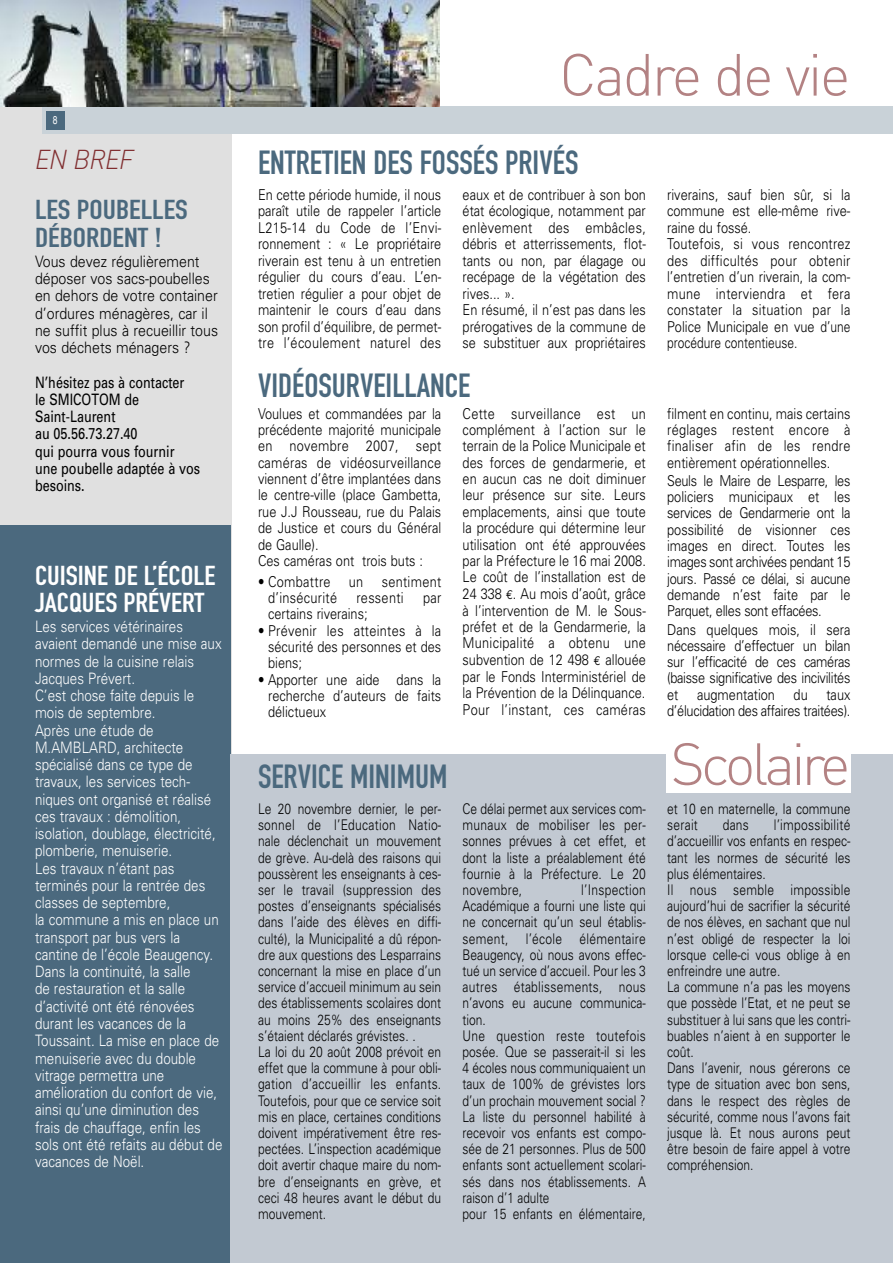
<style>
.page{position:relative;width:893px;height:1263px;background:#fff}
.page>*{position:absolute;margin:0;border:0;box-sizing:border-box;transform-origin:0 0}
.t1{font:300 58.5px "DIN";letter-spacing:-.04em;color:#b38283}
.t2{font:300 58.5px "DIN";letter-spacing:-.065em;color:#b38283}
.t3{font:33px "DIN Engschrift";color:#4b697e}
.t4{font:27px/27.8px "DIN Engschrift";color:#fff;scale:1.1 1}
.t5{font:27px/27.8px "DIN Engschrift";color:#4b697e;scale:1.15 1}
.t6{font:italic 300 27px "DIN";letter-spacing:-.015em;color:#802e30;scale:.95 1}
.t7{font:300 15.75px/17.2px "Univers";color:#fff;scale:.85 1}
.t8{font:300 15.75px/17.2px "Univers";color:#000;scale:.9 1}
.t9{font:15.75px/17.2px "Univers";color:#000;scale:.8 1}
.t10{font:300 15px/16.5px "Univers";color:#000;text-align:justify;scale:.85 1}
.t11{font:300 15px/16.4px "Univers";letter-spacing:.02em;color:#000;scale:.85 1}
.t12{font:300 14.7px/16.2px "Univers";color:#000;scale:.82 1}
.t13{font:11.4px "Helvetica";color:#fff;scale:.75 1}
.s1{font-family:"Euro Mono";font-weight:400;font-size:12.75px}
</style>
<div class="page">
<div style="left:0;top:99px;width:231px;height:1164px;background:#e0e0e0"></div>
<div style="left:0;top:525px;width:231px;height:738px;background:#4b697e"></div>
<div style="left:231px;top:754px;width:662px;height:509px;background:#c2c9d2"></div>
<div style="left:43px;top:106px;width:850px;height:28px;background:#c9d2d8"></div>
<div style="left:46px;top:111px;width:19px;height:18px;background:#4b697e"></div>
<img style="left:0;top:0;width:440px;height:106px">
<div style="left:666px;top:734px;width:184px;height:58px;background:#fff"></div>
<p class="t13" style="left:53px;top:116px;width:8px">8</p>
<h3 class="t6" style="left:35px;top:143px;width:105px">EN BREF</h3>
<h3 class="t5" style="left:35px;top:199px;width:134px">LES POUBELLES<br>DÉBORDENT !</h3>
<p class="t8" style="left:35px;top:254px;width:205px">Vous devez régulièrement déposer vos sacs-poubelles en dehors de votre container d’ordures ménagères, car il ne suffit plus à recueillir tous vos déchets ménagers ?</p>
<p class="t9" style="left:35px;top:375px;width:208px">N’hésitez pas à contacter<br>le SMICOTOM de<br>Saint-Laurent<br>au 05.56.73.27.40<br>qui pourra vous fournir une poubelle adaptée à vos besoins.</p>
<h3 class="t4" style="left:35px;top:564px;width:165px">CUISINE DE L’ÉCOLE<br>JACQUES PRÉVERT</h3>
<p class="t7" style="left:35px;top:619px;width:222px">Les services vétérinaires avaient demandé une mise aux normes de la cuisine relais<br>Jacques Prévert.<br>C’est chose faite depuis le mois de septembre.<br>Après une étude de<br>M.AMBLARD, architecte spécialisé dans ce type de travaux, les services tech&shy;niques ont organisé et réalisé ces travaux : démolition, isolation, doublage, électricité, plomberie, menuiserie.<br>Les travaux n’étant pas terminés pour la rentrée des classes de septembre,<br>la commune a mis en place un transport par bus vers la cantine de l’école Beaugency.<br>Dans la continuité, la salle<br>de restauration et la salle d’activité ont été rénovées durant les vacances de la<br>Toussaint. La mise en place de menuiserie avec du double vitrage permettra une amélioration du confort de vie, ainsi qu’une diminution des frais de chauffage, enfin les sols ont été refaits au début de vacances de Noël.</p>
<h1 class="t1" style="left:559px;top:40px;width:293px">Cadre de vie</h1>
<h2 class="t3" style="left:258px;top:150px;width:322px">ENTRETIEN DES FOSSÉS PRIVÉS</h2>
<p class="t10" style="left:258px;top:188px;width:217px">En cette période humide, il nous paraît utile de rappeler l’article L215-14 du Code de l’Envi&shy;ronnement : « Le propriétaire riverain est tenu à un entretien régulier du cours d’eau. L’en&shy;tretien régulier a pour objet de maintenir le cours d’eau dans son profil d’équilibre, de permet&shy;tre l’écoulement naturel des</p>
<p class="t10" style="left:463px;top:188px;width:217px;text-align:left">eaux et de contribuer à son bon état écologique, notamment par enlèvement des embâcles, débris et atterrissements, flot&shy;tants ou non, par élagage ou recépage de la végétation des rives... ».<br>En résumé, il n’est pas dans les prérogatives de la commune de se substituer aux propriétaires</p>
<p class="t10" style="left:667px;top:188px;width:217px;text-align:left">riverains, sauf bien sûr, si la commune est elle-même rive&shy;raine du fossé.<br>Toutefois, si vous rencontrez des difficultés pour obtenir l’entretien d’un riverain, la com&shy;mune interviendra et fera constater la situation par la<br>Police Municipale en vue d’une procédure contentieuse.</p>
<h2 class="t3" style="left:258px;top:373px;width:214px">VIDÉOSURVEILLANCE</h2>
<p class="t10" style="left:258px;top:407px;width:217px;text-align:left">Voulues et commandées par la précédente majorité municipale en novembre 2007, sept caméras de vidéosurveillance viennent d’être implantées dans le centre-ville (place Gambetta, rue J.J Rousseau, rue du Palais de Justice et cours du Général de Gaulle).<br>Ces caméras ont trois buts :</p>
<p class="t11" style="left:268px;top:574px;width:205px;text-indent:-10px">• Combattre un sentiment d’insécurité</p>
<p class="t11" style="left:356px;top:591px;width:57px">ressenti</p>
<p class="t10" style="left:423px;top:591px;width:23px">par</p>
<p class="t10" style="left:268px;top:607px;width:119px">certains riverains;</p>
<p class="t10" style="left:268px;top:623px;width:205px;text-indent:-10px">• Prévenir les atteintes à la sécurité des personnes et des biens;</p>
<p class="t10" style="left:268px;top:672px;width:205px;text-indent:-10px">• Apporter une aide dans la recherche d’auteurs de faits délictueux</p>
<h2 class="t3" style="left:258px;top:764px;width:191px">SERVICE MINIMUM</h2>
<p class="t10" style="left:463px;top:406px;width:217px">Cette surveillance est un complément à l’action sur le terrain de la Police Municipale et des forces de gendarmerie, et en aucun cas ne doit diminuer leur présence sur site. Leurs emplacements, ainsi que toute la procédure qui détermine leur utilisation ont été approuvées par la Préfecture le 16 mai 2008.<br>Le coût de l’installation est de 24 338 <span class="s1">€</span>. Au mois d’août, grâce à l’intervention de M. le Sous&shy;préfet et de la Gendarmerie, la Municipalité a obtenu une subvention de 12 498 <span class="s1">€</span> allouée par le Fonds Interministériel de la Prévention de la Délinquance.<br>Pour l’instant, ces caméras</p>
<p class="t10" style="left:667px;top:407px;width:217px">filment en continu, mais certains réglages restent encore à finaliser afin de les rendre entièrement opérationnelles.</p>
<p class="t10" style="left:667px;top:474px;width:217px">Seuls le Maire de Lesparre, les policiers municipaux et les services de Gendarmerie ont la possibilité de visionner ces images en direct. Toutes les images sont archivées pendant 15 jours. Passé ce délai, si aucune demande n’est faite par le Parquet, elles sont effacées.</p>
<p class="t10" style="left:667px;top:622px;width:217px">Dans quelques mois, il sera nécessaire d’effectuer un bilan sur l’efficacité de ces caméras (baisse significative des incivilités et augmentation du taux d’élucidation des affaires traitées).</p>
<h1 class="t2" style="left:670px;top:729px;width:182px">Scolaire</h1>
<p class="t12" style="left:258px;top:802px;width:225px">Le 20 novembre dernier, le per&shy;sonnel de l’Education Natio&shy;nale déclenchait un mouvement de grève. Au-delà des raisons qui poussèrent les enseignants à ces&shy;ser le travail (suppression des postes d’enseignants spécialisés dans l’aide des élèves en diffi&shy;culté), la Municipalité a dû répon&shy;dre aux questions des Lesparrains concernant la mise en place d’un service d’accueil minimum au sein des établissements scolaires dont au moins 25% des enseignants s’étaient déclarés grévistes. .<br>La loi du 20 août 2008 prévoit en effet que la commune à pour obli&shy;gation d’accueillir les enfants.<br>Toutefois, pour que ce service soit mis en place, certaines conditions doivent impérativement être res&shy;pectées. L’inspection académique doit avertir chaque maire du nom&shy;bre d’enseignants en grève, et ceci 48 heures avant le début du mouvement.</p>
<p class="t12" style="left:463px;top:802px;width:225px;text-align:justify">Ce délai permet aux services com&shy;munaux de mobiliser les per&shy;sonnes prévues à cet effet, et dont la liste a préalablement été fournie à la Préfecture. Le 20 novembre,</p>
<p class="t12" style="left:463px;top:883px;width:225px;text-indent:119px">l’Inspection<br>Académique a fourni une liste qui ne concernait qu’un seul établis&shy;sement, l’école élémentaire<br>Beaugency, où nous avons effec&shy;tué un service d’accueil. Pour les 3 autres établissements, nous n’avons eu aucune communica&shy;tion.<br>Une question reste toutefois posée. Que se passerait-il si les<br>4 écoles nous communiquaient un taux de 100% de grévistes lors d’un prochain mouvement social ?<br>La liste du personnel habilité à recevoir vos enfants est compo&shy;sée de 21 personnes. Plus de 500 enfants sont actuellement scolari&shy;sés dans nos établissements. A raison d’1 adulte<br>pour 15 enfants en élémentaire,</p>
<p class="t12" style="left:667px;top:802px;width:225px">et 10 en maternelle, la commune serait</p>
<p class="t12" style="left:667px;top:818px;width:225px;text-indent:107px">l’impossibilité d’accueillir vos enfants en respec&shy;tant les normes de sécurité les plus élémentaires.<br>Il nous semble impossible aujourd’hui de sacrifier la sécurité de nos élèves, en sachant que nul n’est obligé de respecter la loi lorsque celle-ci vous oblige à en enfreindre une autre.<br>La commune n’a pas les moyens que possède l’Etat, et ne peut se substituer à lui sans que les contri&shy;buables n’aient à en supporter le coût.<br>Dans l’avenir, nous gérerons ce type de situation avec bon sens, dans le respect des règles de sécurité, comme nous l’avons fait jusque là. Et nous aurons peut être besoin de faire appel à votre compréhension.</p>
<p class="t12" style="left:723px;top:818px;width:34px">dans</p>
</div>
